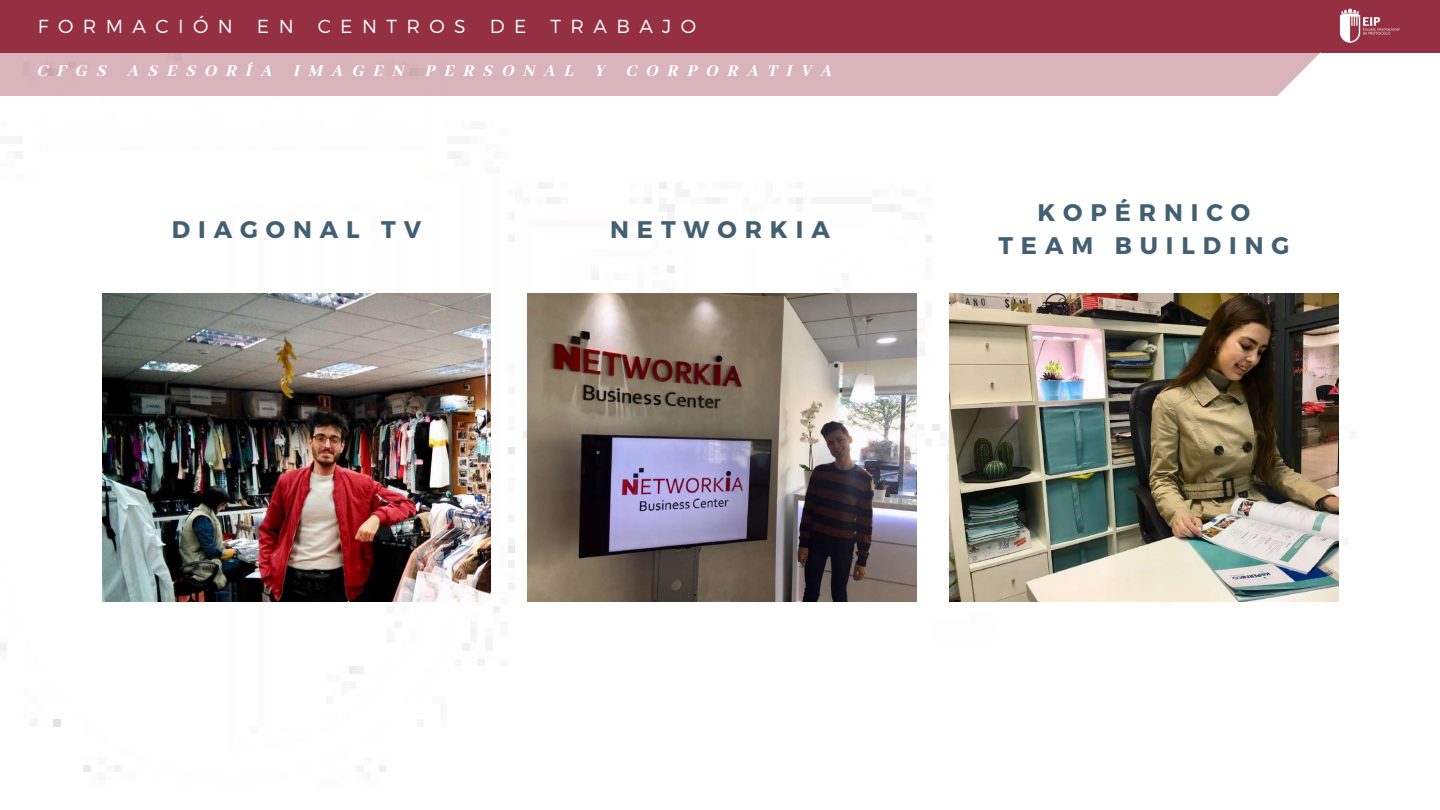
<style>
.page{position:relative;width:1440px;height:810px;background:#fff}
.page>*{position:absolute;margin:0;border:0;box-sizing:border-box;transform-origin:0 0}
.t1{font:700 24px/33px "Montserrat";letter-spacing:.33em;color:#426072;text-align:center}
.t2{font:300 18.9px "Montserrat";letter-spacing:.5em;color:#fff}
.t3{font:18px "CA Generated";letter-spacing:.5em;color:#fff}
</style>
<div class="page">
<img style="left:0;top:52px;width:1440px;height:720px">
<div style="left:0;top:44px;width:1321px;height:52px;background:#d9b5bb"></div>
<div style="left:0;top:0;width:1440px;height:52px;background:#953042"></div>
<img style="left:102px;top:293px;width:389px;height:308px">
<img style="left:1339px;top:8px;width:61px;height:35px">
<img style="left:528px;top:293px;width:388px;height:308px">
<img style="left:950px;top:293px;width:388px;height:308px">
<svg style="left:1226px;top:52px;width:95px;height:95px"></svg>
<p class="t2" style="left:38px;top:14px;width:196px">FORMACIÓN</p>
<p class="t2" style="left:257px;top:14px;width:38px">E N</p>
<p class="t2" style="left:318px;top:14px;width:150px">CENTROS</p>
<p class="t2" style="left:490px;top:14px;width:38px">D E</p>
<p class="t2" style="left:550px;top:14px;width:147px">TRABAJO</p>
<p class="t3" style="left:38px;top:61px;width:796px">CFGS ASESORÍA IMAGEN PERSONAL Y CORPORATIVA</p>
<p class="t1" style="left:172px;top:212px;width:251px">DIAGONAL TV</p>
<p class="t1" style="left:610px;top:212px;width:221px">NETWORKIA</p>
<p class="t1" style="left:998px;top:195px;width:292px">KOPÉRNICO<br>TEAM BUILDING</p>
</div>
